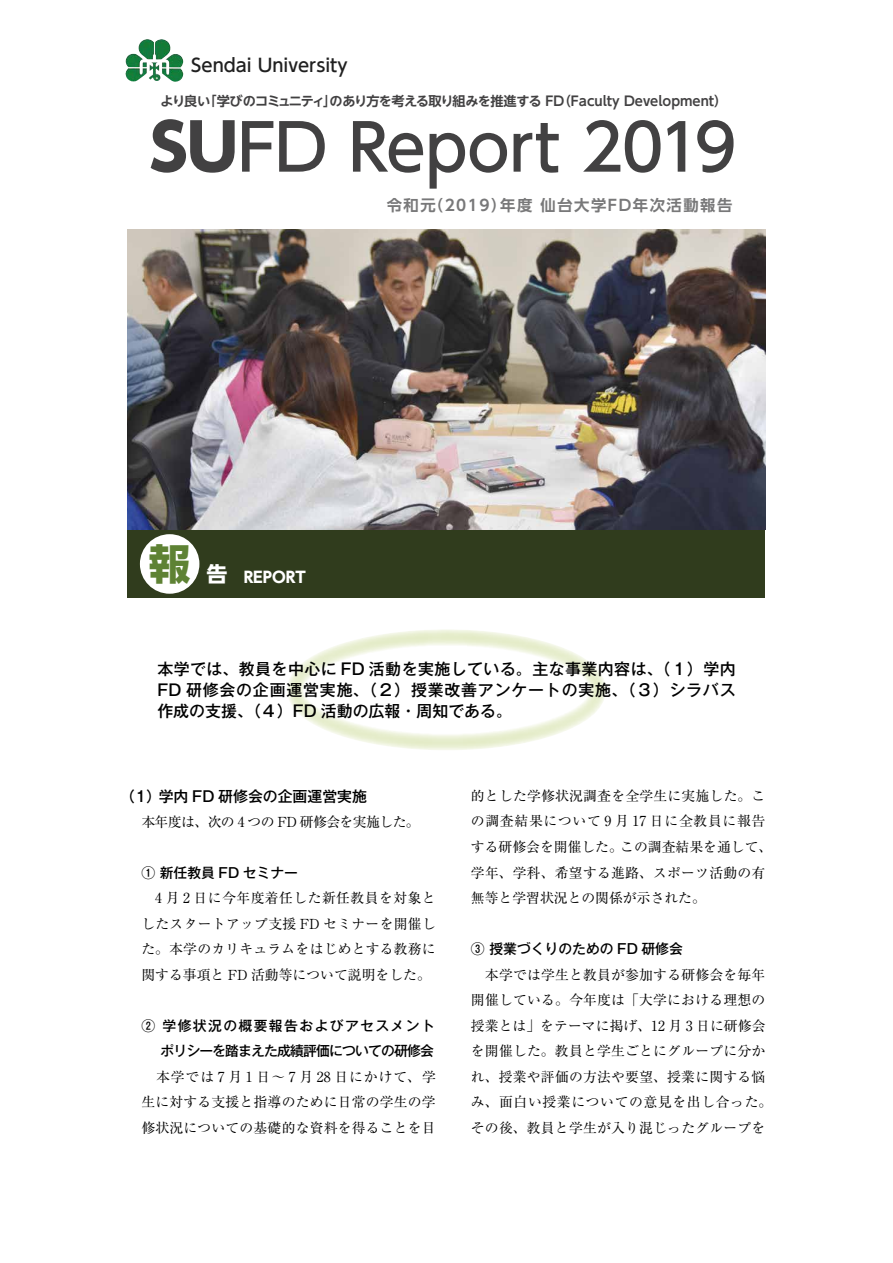
<style>
.page{position:relative;width:893px;height:1263px;background:#fff}
.page>*{position:absolute;margin:0;border:0;box-sizing:border-box;transform-origin:0 0}
.t1{font:63.75px "UD Shin Go NT Pro Medium 90 pv RKSJ H";letter-spacing:-.02em;color:#424142}
.t2{font:18px "UD Shin Go NT Pro Medium 90 pv RKSJ H";color:#202020}
.t3{font:500 15.9px/21.3px "Gothic MB101 Pro";letter-spacing:.05em;color:#000;text-align:justify}
.t4{font:15.3px "UD Shin Go NT Pro De Bold 90 pv RKSJ H";letter-spacing:.1em;color:#787879}
.t5{font:15.3px "UD Shin Go NT Pro Bold 90 pv RKSJ H";color:#fff}
.t6{font:500 14.85px "Gothic MB101 Pro";color:#000}
.t7{font:13.8px/25.5px "Ryumin Pro";letter-spacing:.015em;color:#000;text-align:justify}
.t8{font:500 13.8px/25.5px "Gothic MB101 Pro";letter-spacing:-.06em;color:#000}
.t9{font:500 13.8px "Gothic MB101 Pro";color:#000}
.t10{font:13.8px "Ryumin Pro";letter-spacing:-.04em;color:#000}
.t11{font:13.2px "UD Shin Go NT Pro De Bold 90 pv RKSJ H";letter-spacing:-.02em;color:#424142}
.s1{font-family:"UD Shin Go NT Pro Heavy 90 pv RKSJ H"}
.s2{font-size:21px}
</style>
<div class="page">
<div style="left:128px;top:529px;width:637px;height:68px;background:#303c1d"></div>
<div style="left:140px;top:534px;width:59px;height:60px;background:#fff;border-radius:50%"></div>
<div style="left:287px;top:629px;width:319px;height:121px;border:17px solid #aac351;border-radius:50%"></div>
<svg style="left:125px;top:39px;width:641px;height:191px"></svg>
<img style="left:128px;top:230px;width:637px;height:299px">
<h2 class="t2" style="left:191px;top:51px;width:158px">Sendai University</h2>
<p class="t11" style="left:160px;top:90px;width:569px">より良い「学びのコミュニティ」のあり方を考える取り組みを推進する FD（Faculty Development）</p>
<h1 class="t1" style="left:150px;top:96px;width:588px"><span class="s1">SU</span>FD Report 2019</h1>
<p class="t4" style="left:387px;top:192px;width:347px">令和元（2019）年度 仙台大学FD年次活動報告</p>
<p class="t5" style="left:148px;top:565px;width:159px"><sup>報</sup> <span class="s2">告</span> REPORT</p>
<p class="t3" style="left:157px;top:656px;width:580px">本学では、教員を中心に FD 活動を実施している。主な事業内容は、（１）学内FD 研修会の企画運営実施、（２）授業改善アンケートの実施、（３）シラバス作成の支援、（４）FD 活動の広報・周知である。</p>
<p class="t6" style="left:120px;top:784px;width:248px">（1）学内 FD 研修会の企画運営実施</p>
<p class="t10" style="left:128px;top:810px;width:294px">　本年度は、次の 4 つの FD 研修会を実施した。</p>
<p class="t9" style="left:141px;top:861px;width:158px">① 新任教員 FD セミナー</p>
<p class="t7" style="left:141px;top:884px;width:296px">　4 月 2 日に今年度着任した新任教員を対象としたスタートアップ支援 FD セミナーを開催した。本学のカリキュラムをはじめとする教務に関する事項と FD 活動等について説明をした。</p>
<p class="t8" style="left:141px;top:1011px;width:295px">② 学修状況の概要報告およびアセスメント　 ポリシーを踏まえた成績評価についての研修会</p>
<p class="t7" style="left:141px;top:1063px;width:296px">　本学では 7 月 1 日～ 7 月 28 日にかけて、学生に対する支援と指導のために日常の学生の学修状況についての基礎的な資料を得ることを目</p>
<p class="t7" style="left:471px;top:782px;width:303px;text-align:left">的とした学修状況調査を全学生に実施した。この調査結果について 9 月 17 日に全教員に報告する研修会を開催した。この調査結果を通して、学年、学科、希望する進路、スポーツ活動の有無等と学習状況との関係が示された。</p>
<p class="t9" style="left:471px;top:937px;width:213px">③ 授業づくりのための FD 研修会</p>
<p class="t7" style="left:471px;top:961px;width:303px;text-align:left">　本学では学生と教員が参加する研修会を毎年開催している。今年度は「大学における理想の授業とは」をテーマに掲げ、12 月 3 日に研修会を開催した。教員と学生ごとにグループに分かれ、授業や評価の方法や要望、授業に関する悩み、面白い授業についての意見を出し合った。その後、教員と学生が入り混じったグループを</p>
</div>
